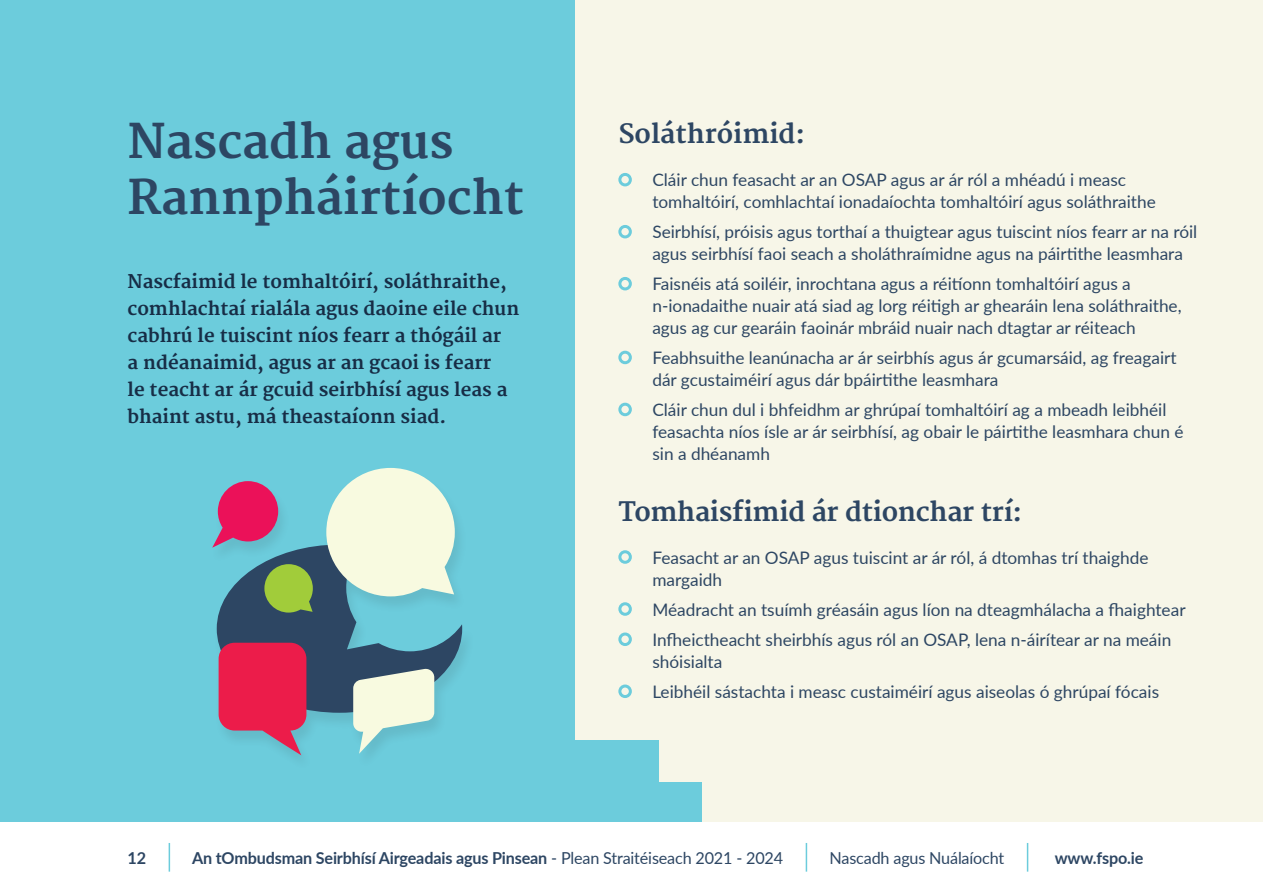
<style>
.page{position:relative;width:1263px;height:893px;background:#fff}
.page>*{position:absolute;margin:0;border:0;box-sizing:border-box;transform-origin:0 0}
.t1{font:700 46.5px/55.8px "Merriweather";color:#2d4663}
.t2{font:700 26.1px "Merriweather";letter-spacing:-.01em;color:#2d4663}
.t3{font:700 18.3px/27px "Merriweather";color:#172d46}
.t4{font:17.25px/21.8px "Lato";color:#2d4663}
.t5{font:700 16.5px "Lato";letter-spacing:-.01em;color:#2d4663}
.t6{font:16.5px "Lato";letter-spacing:-.01em;color:#2d4663}
.s1{font-weight:400}
</style>
<div class="page">
<div style="left:463px;top:0;width:800px;height:893px;background:#f7f6e8"></div>
<div style="left:0;top:0;width:574px;height:893px;background:#6cccdc"></div>
<div style="left:618px;top:173px;width:14px;height:13px;border:3px solid #6cccdc;border-radius:50%"></div>
<div style="left:618px;top:225px;width:14px;height:13px;border:3px solid #6cccdc;border-radius:50%"></div>
<div style="left:618px;top:277px;width:14px;height:13px;border:3px solid #6cccdc;border-radius:50%"></div>
<div style="left:618px;top:351px;width:14px;height:13px;border:3px solid #6cccdc;border-radius:50%"></div>
<div style="left:618px;top:403px;width:14px;height:13px;border:3px solid #6cccdc;border-radius:50%"></div>
<div style="left:618px;top:550px;width:14px;height:14px;border:3px solid #6cccdc;border-radius:50%"></div>
<div style="left:618px;top:602px;width:14px;height:14px;border:3px solid #6cccdc;border-radius:50%"></div>
<div style="left:618px;top:632px;width:14px;height:14px;border:3px solid #6cccdc;border-radius:50%"></div>
<div style="left:618px;top:684px;width:14px;height:14px;border:3px solid #6cccdc;border-radius:50%"></div>
<svg style="left:212px;top:468px;width:250px;height:287px"></svg>
<div style="left:574px;top:740px;width:85px;height:82px;background:#6cccdc"></div>
<div style="left:659px;top:782px;width:43px;height:40px;background:#6cccdc"></div>
<div style="left:0;top:822px;width:1263px;height:71px;background:#fff"></div>
<svg style="left:169px;top:843px;width:1px;height:29px"></svg>
<svg style="left:806px;top:843px;width:1px;height:29px"></svg>
<svg style="left:1027px;top:843px;width:1px;height:29px"></svg>
<h1 class="t1" style="left:128px;top:116px;width:398px">Nascadh agus<br>Rannpháirtíocht</h1>
<p class="t3" style="left:128px;top:269px;width:393px">Nascfaimid le tomhaltóirí, soláthraithe, comhlachtaí rialála agus daoine eile chun cabhrú le tuiscint níos fearr a thógáil ar<br>a ndéanaimid, agus ar an gcaoi is fearr<br>le teacht ar ár gcuid seirbhísí agus leas a bhaint astu, má theastaíonn siad.</p>
<h2 class="t2" style="left:618px;top:119px;width:188px">Soláthróimid:</h2>
<p class="t4" style="left:652px;top:169px;width:505px">Cláir chun feasacht ar an OSAP agus ar ár ról a mhéadú i measc tomhaltóirí, comhlachtaí ionadaíochta tomhaltóirí agus soláthraithe</p>
<p class="t4" style="left:652px;top:221px;width:546px">Seirbhísí, próisis agus torthaí a thuigtear agus tuiscint níos fearr ar na róil agus seirbhísí faoi seach a sholáthraímidne agus na páirtithe leasmhara</p>
<p class="t4" style="left:652px;top:273px;width:480px">Faisnéis atá soiléir, inrochtana agus a réitíonn tomhaltóirí agus a</p>
<p class="t4" style="left:652px;top:294px;width:531px">n-ionadaithe nuair atá siad ag lorg réitigh ar ghearáin lena soláthraithe, agus ag cur gearáin faoinár mbráid nuair nach dtagtar ar réiteach</p>
<p class="t4" style="left:652px;top:346px;width:526px">Feabhsuithe leanúnacha ar ár seirbhís agus ár gcumarsáid, ag freagairt dár gcustaiméirí agus dár bpáirtithe leasmhara</p>
<p class="t4" style="left:652px;top:398px;width:533px">Cláir chun dul i bhfeidhm ar ghrúpaí tomhaltóirí ag a mbeadh leibhéil feasachta níos ísle ar ár seirbhísí, ag obair le páirtithe leasmhara chun é sin a dhéanamh</p>
<h2 class="t2" style="left:618px;top:496px;width:405px">Tomhaisfimid ár dtionchar trí:</h2>
<p class="t4" style="left:652px;top:546px;width:498px">Feasacht ar an OSAP agus tuiscint ar ár ról, á dtomhas trí thaighde margaidh</p>
<p class="t4" style="left:652px;top:598px;width:535px">Méadracht an tsuímh gréasáin agus líon na dteagmhálacha a fhaightear</p>
<p class="t4" style="left:652px;top:628px;width:520px">Infheictheacht sheirbhís agus ról an OSAP, lena n-áirítear ar na meáin shóisialta</p>
<p class="t4" style="left:652px;top:680px;width:508px">Leibhéil sástachta i measc custaiméirí agus aiseolas ó ghrúpaí fócais</p>
<p class="t5" style="left:128px;top:846px;width:20px">12</p>
<p class="t5" style="left:192px;top:846px;width:593px">An tOmbudsman Seirbhísí Airgeadais agus Pinsean <span class="s1">- Plean Straitéiseach 2021 - 2024</span></p>
<p class="t6" style="left:830px;top:846px;width:176px">Nascadh agus Nuálaíocht</p>
<p class="t5" style="left:1055px;top:846px;width:90px">www.fspo.ie</p>
</div>
